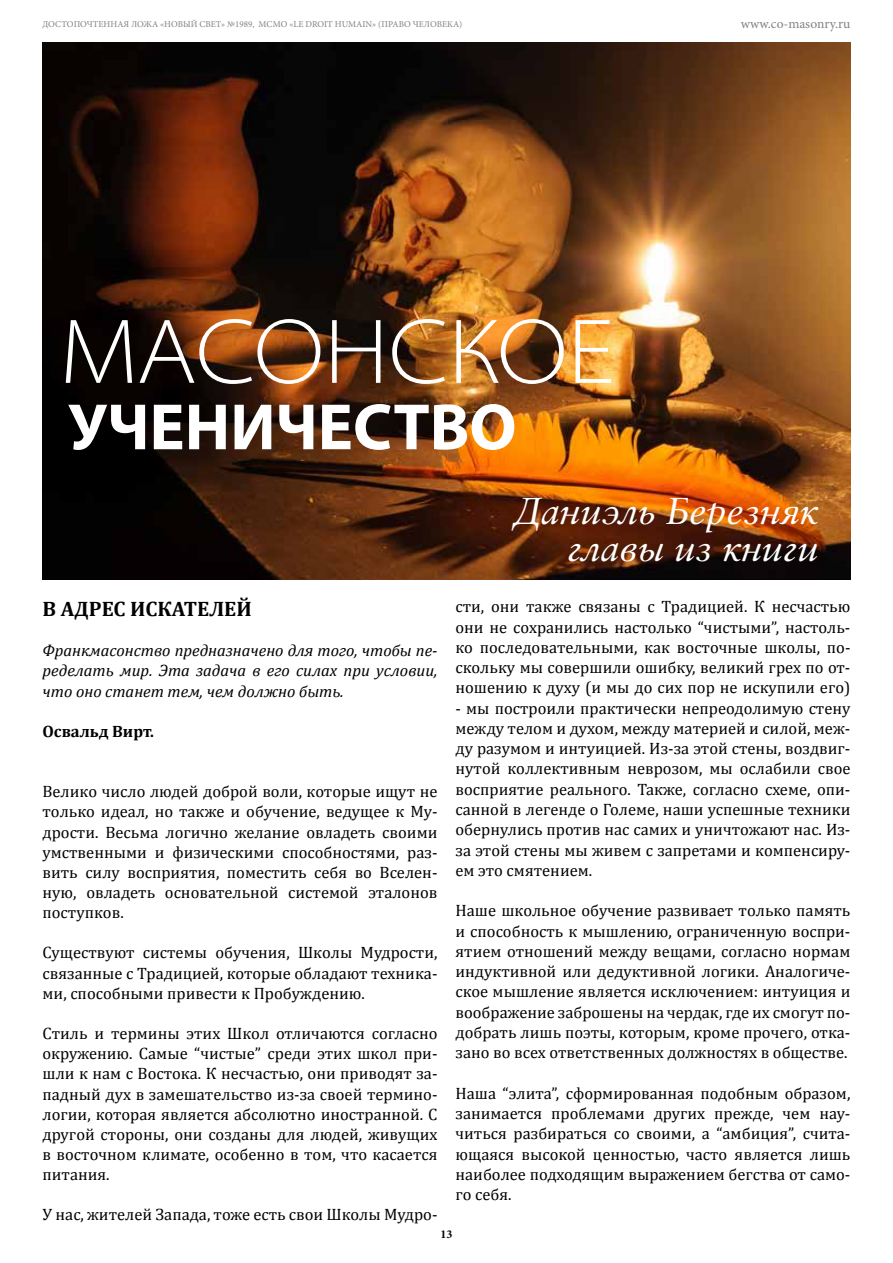
<style>
.page{position:relative;width:893px;height:1263px;background:#fff}
.page>*{position:absolute;margin:0;border:0;box-sizing:border-box;transform-origin:0 0}
.t1{font:300 semi-expanded 93px "Myriad Pro";letter-spacing:-.005em;color:#fff}
.t2{font:700 66px "Myriad Pro";color:#fff}
.t3{font:italic 37.5px/37.5px "Sabon C";color:#fff;text-align:right}
.t4{font:700 21px "Cambria";color:#000}
.t5{font:16.5px/20.2px "Cambria";color:#000;text-align:justify}
.t6{font:italic 16.5px/20.1px "Cambria";color:#000;text-align:justify}
.t7{font:700 16.5px "Cambria";color:#000}
.t8{font:13.5px "Minion Pro";letter-spacing:.005em;color:#808285}
.t9{font:700 12px "Minion Pro";color:#000}
.t10{font:9px "Minion Pro";color:#808285}
</style>
<div class="page">
<img style="left:43px;top:43px;width:807px;height:536px">
<p class="t10" style="left:43px;top:18px;width:421px">ДОСТОПОЧТЕННАЯ ЛОЖА «НОВЫЙ СВЕТ» №1989, МСМО «LE DROIT HUMAIN» (ПРАВО ЧЕЛОВЕКА)</p>
<p class="t8" style="left:741px;top:15px;width:111px">www.co-masonry.ru</p>
<h1 class="t1" style="left:60px;top:300px;width:557px">МАСОНСКОЕ</h1>
<h2 class="t2" style="left:68px;top:384px;width:450px">УЧЕНИЧЕСТВО</h2>
<p class="t4" style="left:43px;top:594px;width:211px">В АДРЕС ИСКАТЕЛЕЙ</p>
<p class="t6" style="left:43px;top:640px;width:396px">Франкмасонство предназначено для того, чтобы пе&shy;ределать мир. Эта задача в его силах при условии, что оно станет тем, чем должно быть.</p>
<p class="t7" style="left:43px;top:719px;width:113px">Освальд Вирт.</p>
<p class="t5" style="left:43px;top:781px;width:396px">Велико число людей доброй воли, которые ищут не только идеал, но также и обучение, ведущее к Му&shy;дрости. Весьма логично желание овладеть своими умственными и физическими способностями, раз&shy;вить силу восприятия, поместить себя во Вселен&shy;ную, овладеть основательной системой эталонов поступков.</p>
<p class="t5" style="left:43px;top:943px;width:396px">Существуют системы обучения, Школы Мудрости, связанные с Традицией, которые обладают техника&shy;ми, способными привести к Пробуждению.</p>
<p class="t5" style="left:43px;top:1023px;width:396px">Стиль и термины этих Школ отличаются согласно окружению. Самые “чистые” среди этих школ при&shy;шли к нам с Востока. К несчастью, они приводят за&shy;падный дух в замешательство из-за своей термино&shy;логии, которая является абсолютно иностранной. С другой стороны, они созданы для людей, живущих в восточном климате, особенно в том, что касается питания.</p>
<p class="t5" style="left:43px;top:1204px;width:396px">У нас, жителей Запада, тоже есть свои Школы Мудро-</p>
<h3 class="t3" style="left:514px;top:492px;width:306px">Даниэль Березняк главы из книги</h3>
<p class="t5" style="left:455px;top:596px;width:396px">сти, они также связаны с Традицией. К несчастью они не сохранились настолько “чистыми”, настоль&shy;ко последовательными, как восточные школы, по&shy;скольку мы совершили ошибку, великий грех по от&shy;ношению к духу (и мы до сих пор не искупили его)</p>
<p class="t5" style="left:455px;top:698px;width:396px">- мы построили практически непреодолимую стену между телом и духом, между материей и силой, меж&shy;ду разумом и интуицией. Из-за этой стены, воздвиг&shy;нутой коллективным неврозом, мы ослабили свое восприятие реального. Также, согласно схеме, опи&shy;санной в легенде о Големе, наши успешные техники обернулись против нас самих и уничтожают нас. Из&shy;за этой стены мы живем с запретами и компенсиру&shy;ем это смятением.</p>
<p class="t5" style="left:455px;top:900px;width:396px">Наше школьное обучение развивает только память и способность к мышлению, ограниченную воспри&shy;ятием отношений между вещами, согласно нормам индуктивной или дедуктивной логики. Аналогиче&shy;ское мышление является исключением: интуиция и воображение заброшены на чердак, где их смогут по&shy;добрать лишь поэты, которым, кроме прочего, отка&shy;зано во всех ответственных должностях в обществе.</p>
<p class="t5" style="left:455px;top:1083px;width:396px">Наша “элита”, сформированная подобным образом, занимается проблемами других прежде, чем нау&shy;читься разбираться со своими, а “амбиция”, счита&shy;ющаяся высокой ценностью, часто является лишь наиболее подходящим выражением бегства от само&shy;го себя.</p>
<p class="t9" style="left:440px;top:1226px;width:13px">13</p>
</div>
